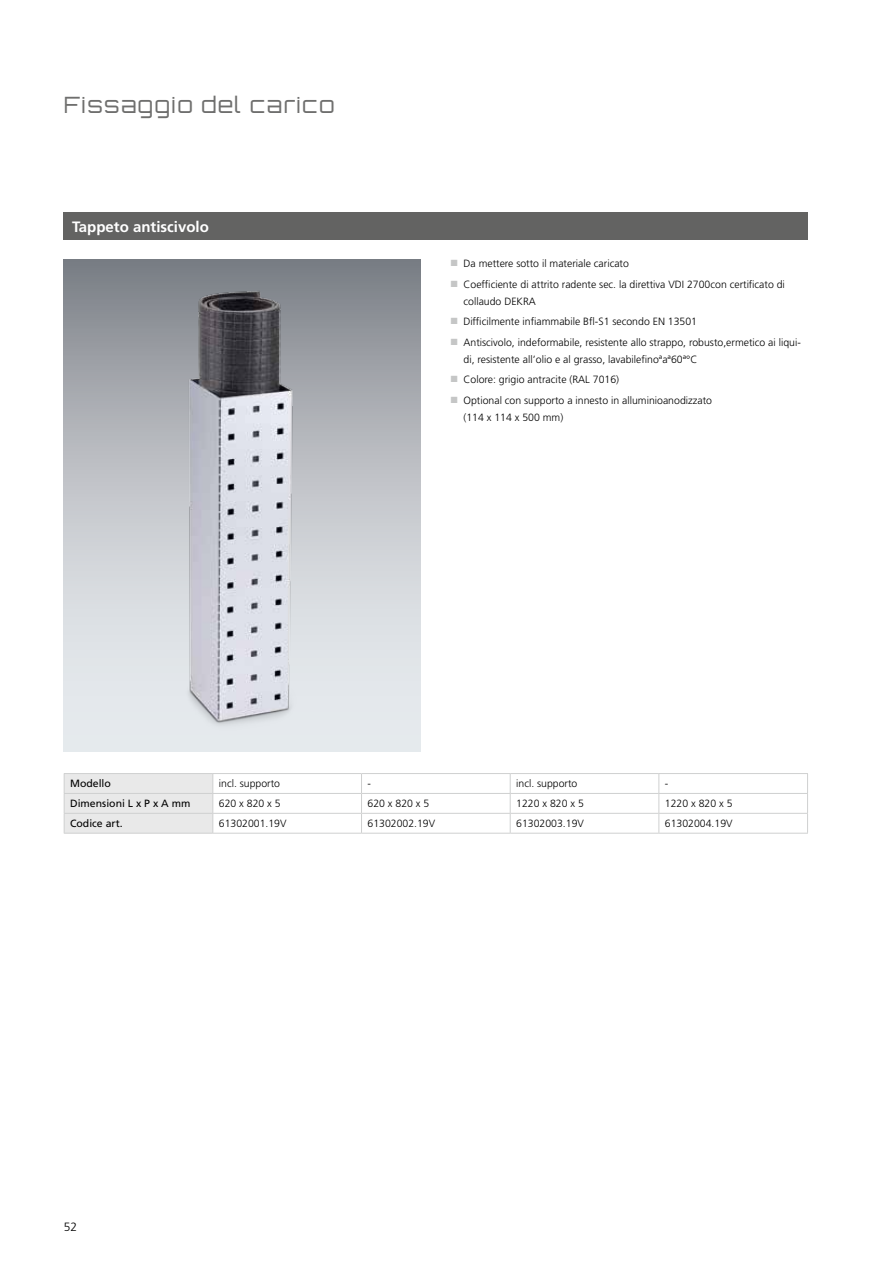
<style>
.page{position:relative;width:893px;height:1263px;background:#fff}
.page>*{position:absolute;margin:0;border:0;box-sizing:border-box;transform-origin:0 0}
.t1{font:300 22.5px "Orbitron CE";letter-spacing:.06em;color:#6f6f6e}
.t2{font:700 15px "Frutiger LT Pro";color:#fff}
.t3{font:300 12px "Frutiger LT Pro";color:#000}
.t4{font:300 10.5px/16.5px "Frutiger LT Pro";color:#000}
.t5{font:10.5px "Frutiger LT Pro";color:#000}
.s1{color:#c5c6c6}
</style>
<div class="page">
<img style="left:64px;top:259px;width:357px;height:493px">
<div style="left:64px;top:213px;width:744px;height:27px;background:#636362"></div>
<hr style="left:64px;top:833px;width:149px;height:1px;background:#cfd0d0">
<hr style="left:213px;top:833px;width:148px;height:1px;background:#cfd0d0">
<hr style="left:361px;top:833px;width:149px;height:1px;background:#cfd0d0">
<hr style="left:510px;top:833px;width:149px;height:1px;background:#cfd0d0">
<hr style="left:659px;top:833px;width:149px;height:1px;background:#cfd0d0">
<hr style="left:213px;top:773px;width:148px;height:1px;background:#cfd0d0">
<hr style="left:361px;top:773px;width:149px;height:1px;background:#cfd0d0">
<hr style="left:510px;top:773px;width:149px;height:1px;background:#cfd0d0">
<hr style="left:659px;top:773px;width:149px;height:1px;background:#cfd0d0">
<hr style="left:213px;top:793px;width:148px;height:1px;background:#cfd0d0">
<svg style="left:64px;top:773px;width:149px;height:60px;background:#e7e7e7"></svg>
<hr style="left:213px;top:813px;width:148px;height:1px;background:#cfd0d0">
<hr style="left:361px;top:793px;width:149px;height:1px;background:#cfd0d0">
<svg style="left:361px;top:774px;width:1px;height:59px"></svg>
<hr style="left:361px;top:813px;width:149px;height:1px;background:#cfd0d0">
<hr style="left:510px;top:793px;width:149px;height:1px;background:#cfd0d0">
<svg style="left:510px;top:774px;width:1px;height:59px"></svg>
<hr style="left:510px;top:813px;width:149px;height:1px;background:#cfd0d0">
<hr style="left:659px;top:793px;width:149px;height:1px;background:#cfd0d0">
<svg style="left:658px;top:774px;width:1px;height:59px"></svg>
<svg style="left:807px;top:774px;width:1px;height:59px"></svg>
<hr style="left:659px;top:813px;width:149px;height:1px;background:#cfd0d0">
<h1 class="t1" style="left:64px;top:91px;width:272px">Fissaggio del carico</h1>
<h2 class="t2" style="left:72px;top:218px;width:138px">Tappeto antiscivolo</h2>
<p class="t4" style="left:451px;top:255px;width:180px"><span class="s1">■</span> Da mettere sotto il materiale caricato</p>
<p class="t4" style="left:463px;top:276px;width:323px;text-indent:-13px"><span class="s1">■</span> Coefficiente di attrito radente sec. la direttiva VDI 2700con certificato di collaudo DEKRA</p>
<p class="t4" style="left:451px;top:313px;width:248px"><span class="s1">■</span> Difficilmente infiammabile Bfl-S1 secondo EN 13501</p>
<p class="t4" style="left:463px;top:334px;width:339px;text-indent:-13px"><span class="s1">■</span> Antiscivolo, indeformabile, resistente allo strappo, robusto,ermetico ai liqui&shy;di, resistente all’olio e al grasso, lavabilefinoªaª60ª°C</p>
<p class="t4" style="left:451px;top:371px;width:170px"><span class="s1">■</span> Colore: grigio antracite (RAL 7016)</p>
<p class="t4" style="left:463px;top:392px;width:250px;text-indent:-13px"><span class="s1">■</span> Optional con supporto a innesto in alluminioanodizzato (114 x 114 x 500 mm)</p>
<p class="t5" style="left:70px;top:778px;width:42px">Modello</p>
<p class="t4" style="left:219px;top:776px;width:63px">incl. supporto</p>
<p class="t4" style="left:367px;top:776px;width:5px">-</p>
<p class="t4" style="left:516px;top:776px;width:63px">incl. supporto</p>
<p class="t4" style="left:665px;top:776px;width:5px">-</p>
<p class="t5" style="left:70px;top:797px;width:122px">Dimensioni L x P x A mm</p>
<p class="t4" style="left:219px;top:795px;width:63px">620 x 820 x 5</p>
<p class="t4" style="left:367px;top:795px;width:63px">620 x 820 x 5</p>
<p class="t4" style="left:516px;top:795px;width:69px">1220 x 820 x 5</p>
<p class="t4" style="left:665px;top:795px;width:69px">1220 x 820 x 5</p>
<p class="t5" style="left:70px;top:817px;width:54px">Codice art.</p>
<p class="t4" style="left:219px;top:815px;width:69px">61302001.19V</p>
<p class="t4" style="left:367px;top:815px;width:69px">61302002.19V</p>
<p class="t4" style="left:516px;top:815px;width:69px">61302003.19V</p>
<p class="t4" style="left:665px;top:815px;width:69px">61302004.19V</p>
<p class="t3" style="left:64px;top:1220px;width:15px">52</p>
</div>
